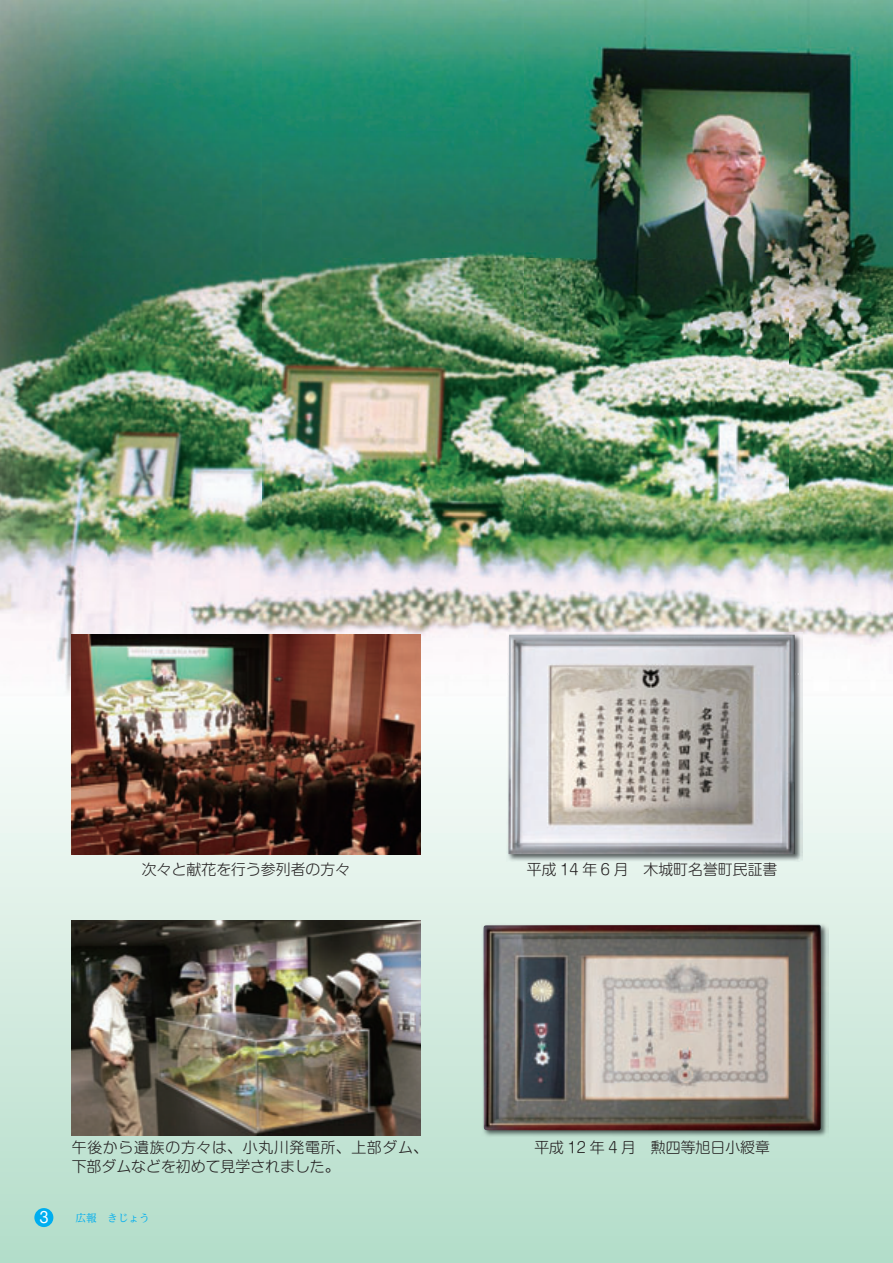
<style>
.page{position:relative;width:893px;height:1263px;background:#fff}
.page>*{position:absolute;margin:0;border:0;box-sizing:border-box;transform-origin:0 0}
.t1{font:300 14.85px/19.2px "Shin M Go";letter-spacing:.05em;color:#231f20}
.t2{font:300 14.85px "Shin M Go";color:#231f20}
.t3{font:300 14.85px "Shin M Go";letter-spacing:.25em;color:#231f20}
.t4{font:14.85px "Shin M Go";color:#fff}
.t5{font:10.65px "UD Reimin Pro";color:#00aeef}
</style>
<div class="page">
<svg style="left:0;top:697px;width:893px;height:566px;background:#cfe8dc"></svg>
<div style="left:34px;top:1208px;width:19px;height:19px;background:#00aeef;border-radius:50%"></div>
<img style="left:0;top:0;width:893px;height:697px">
<img style="left:506px;top:633px;width:296px;height:229px">
<img style="left:508px;top:635px;width:287px;height:219px">
<img style="left:72px;top:635px;width:348px;height:219px">
<img style="left:482px;top:923px;width:347px;height:215px">
<img style="left:483px;top:925px;width:338px;height:205px">
<img style="left:72px;top:920px;width:348px;height:215px">
<p class="t2" style="left:142px;top:859px;width:210px">次々と献花を行う参列者の方々</p>
<p class="t4" style="left:39px;top:1207px;width:11px">3</p>
<p class="t1" style="left:72px;top:1136px;width:358px">午後から遺族の方々は、小丸川発電所、上部ダム、下部ダムなどを初めて見学されました。</p>
<p class="t5" style="left:75px;top:1209px;width:76px">広報　きじょう</p>
<p class="t3" style="left:527px;top:859px;width:103px">平成14年6月</p>
<p class="t2" style="left:643px;top:859px;width:135px">木城町名誉町民証書</p>
<p class="t3" style="left:534px;top:1137px;width:103px">平成12年4月</p>
<p class="t2" style="left:651px;top:1137px;width:121px">勲四等旭日小綬章</p>
</div>
